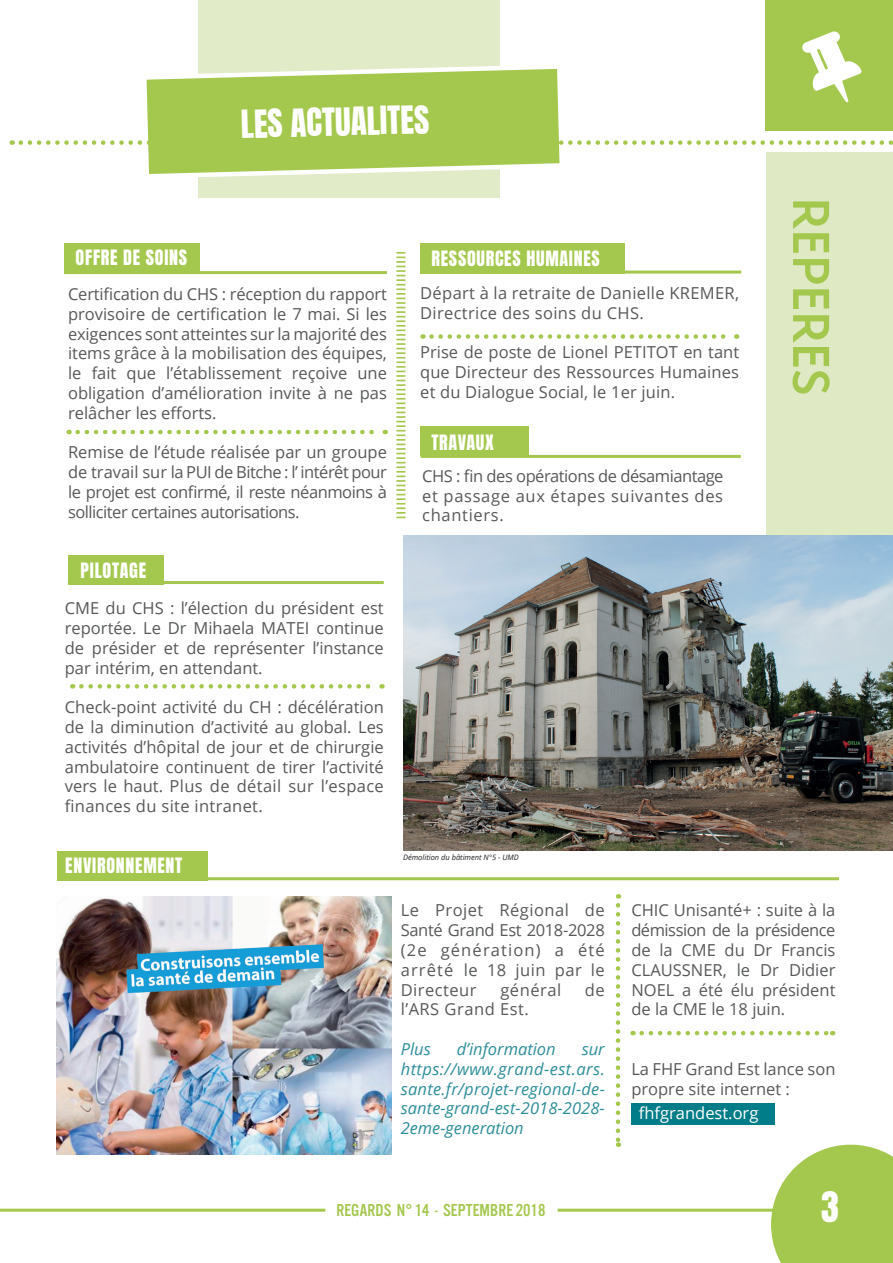
<style>
.page{position:relative;width:893px;height:1263px;background:#fff}
.page>*{position:absolute;margin:0;border:0;box-sizing:border-box;transform-origin:0 0}
.t1{font:54px "Base 900 Sans OT";color:#a4c84d}
.t2{font:36px "Anton";color:#fff}
.t3{font:33px "Anton";color:#fff}
.t4{font:18px "Anton";letter-spacing:.04em;color:#fff}
.t5{font:18px "Alternate Got No 3 D";color:#a4c84d}
.t6{font:16.5px/19.8px "Open Sans";color:#57585a;text-align:justify}
.t7{font:italic 16.5px/19.8px "Open Sans";letter-spacing:.005em;color:#2d8e99;text-align:justify}
.t8{font:16.5px/19.8px "Open Sans";letter-spacing:.02em;color:#57585a}
.t9{font:16.5px "Open Sans";letter-spacing:.03em;color:#57585a}
.t10{font:16.5px "Open Sans";color:#fff}
.t11{font:italic 7.5px "Open Sans";color:#231f20}
</style>
<div class="page">
<div style="left:198px;top:0;width:302px;height:198px;background:#e1ebc8"></div>
<div style="left:766px;top:152px;width:127px;height:459px;background:#dfeac5"></div>
<div style="left:765px;top:0;width:128px;height:131px;background:#a4c84d"></div>
<svg style="left:146px;top:66px;width:414px;height:111px;background:#b1cf67"></svg>
<svg style="left:21px;top:140px;width:872px;height:5px"></svg>
<hr style="left:0;top:1209px;width:325px;height:3px;background:#a4c84d">
<svg style="left:771px;top:1145px;width:122px;height:118px;background:#aece61"></svg>
<hr style="left:558px;top:1209px;width:302px;height:3px;background:#a4c84d">
<svg style="left:802px;top:31px;width:59px;height:71px"></svg>
<svg style="left:396px;top:252px;width:9px;height:266px"></svg>
<div style="left:64px;top:243px;width:136px;height:30px;background:#a4c84d"></div>
<svg style="left:78px;top:430px;width:308px;height:4px"></svg>
<hr style="left:64px;top:271px;width:323px;height:3px;background:#a4c84d">
<svg style="left:431px;top:334px;width:306px;height:5px"></svg>
<div style="left:420px;top:243px;width:205px;height:31px;background:#a4c84d"></div>
<hr style="left:614px;top:271px;width:127px;height:3px;background:#a4c84d">
<div style="left:420px;top:426px;width:109px;height:29px;background:#a4c84d"></div>
<hr style="left:420px;top:455px;width:321px;height:3px;background:#a4c84d">
<svg style="left:642px;top:1031px;width:191px;height:4px"></svg>
<div style="left:57px;top:851px;width:151px;height:29px;background:#a4c84d"></div>
<hr style="left:208px;top:877px;width:631px;height:3px;background:#a4c84d">
<div style="left:68px;top:555px;width:95px;height:30px;background:#a4c84d"></div>
<svg style="left:81px;top:684px;width:302px;height:4px"></svg>
<hr style="left:68px;top:581px;width:316px;height:3px;background:#a4c84d">
<img style="left:403px;top:535px;width:490px;height:315px">
<img style="left:57px;top:896px;width:335px;height:259px">
<svg style="left:616px;top:905px;width:4px;height:242px"></svg>
<div style="left:631px;top:1103px;width:144px;height:22px;background:#007d88"></div>
<p class="t4" style="left:76px;top:248px;width:113px">OFFRE DE SOINS</p>
<h3 class="t3" style="left:240px;top:108px;width:190px;rotate:-2deg">LES ACTUALITES</h3>
<p class="t4" style="left:432px;top:250px;width:170px">RESSOURCES HUMAINES</p>
<p class="t6" style="left:68px;top:284px;width:320px">Certification du CHS : réception du rapport provisoire de certification le 7 mai. Si les exigences sont atteintes sur la majorité des items grâce à la mobilisation des équipes, le fait que l’établissement reçoive une obligation d’amélioration invite à ne pas relâcher les efforts.</p>
<p class="t6" style="left:68px;top:442px;width:320px">Remise de l’étude réalisée par un groupe de travail sur la PUI de Bitche : l’ intérêt pour le projet est confirmé, il reste néanmoins à solliciter certaines autorisations.</p>
<p class="t4" style="left:81px;top:561px;width:67px">PILOTAGE</p>
<p class="t6" style="left:65px;top:598px;width:320px">CME du CHS : l’élection du président est reportée. Le Dr Mihaela MATEI continue de présider et de représenter l’instance par intérim, en attendant.</p>
<p class="t6" style="left:65px;top:697px;width:320px">Check-point activité du CH : décélération de la diminution d’activité au global. Les activités d’hôpital de jour et de chirurgie ambulatoire continuent de tirer l’activité vers le haut. Plus de détail sur l’espace finances du site intranet.</p>
<p class="t8" style="left:420px;top:282px;width:320px">Départ à la retraite de Danielle KREMER,<br>Directrice des soins du CHS.</p>
<p class="t6" style="left:420px;top:342px;width:320px">Prise de poste de Lionel PETITOT en tant que Directeur des Ressources Humaines et du Dialogue Social, le 1er juin.</p>
<p class="t4" style="left:431px;top:433px;width:64px">TRAVAUX</p>
<p class="t6" style="left:422px;top:465px;width:303px">CHS : fin des opérations de désamiantage et passage aux étapes suivantes des chantiers.</p>
<p class="t4" style="left:65px;top:857px;width:119px">ENVIRONNEMENT</p>
<p class="t11" style="left:403px;top:852px;width:117px">Démolition du bâtiment N°5 - UMD</p>
<h1 class="t1" style="left:839px;top:198px;width:200px;rotate:90deg">REPERES</h1>
<p class="t6" style="left:401px;top:900px;width:206px">Le Projet Régional de Santé Grand Est 2018-2028 (2e génération) a été arrêté le 18 juin par le Directeur</p>
<p class="t9" style="left:500px;top:978px;width:62px">général</p>
<p class="t6" style="left:585px;top:979px;width:21px">de</p>
<p class="t9" style="left:401px;top:998px;width:130px">l’ARS Grand Est.</p>
<p class="t7" style="left:401px;top:1039px;width:32px">Plus</p>
<p class="t7" style="left:457px;top:1039px;width:101px">d’information</p>
<p class="t7" style="left:401px;top:1039px;width:206px;text-indent:181px">sur https://www.grand-est.ars. sante.fr/projet-regional-de&shy;sante-grand-est-2018-2028- 2eme-generation</p>
<p class="t5" style="left:337px;top:1201px;width:210px">REGARDS N° 14 - SEPTEMBRE 2018</p>
<p class="t6" style="left:631px;top:900px;width:206px">CHIC Unisanté+ : suite à la démission de la présidence de la CME du Dr Francis CLAUSSNER, le Dr Didier NOEL a été élu président de la CME le 18 juin.</p>
<p class="t6" style="left:631px;top:1058px;width:206px">La FHF Grand Est lance son propre site internet :</p>
<p class="t10" style="left:639px;top:1102px;width:121px">fhfgrandest.org</p>
<h2 class="t2" style="left:821px;top:1189px;width:19px">3</h2>
</div>
